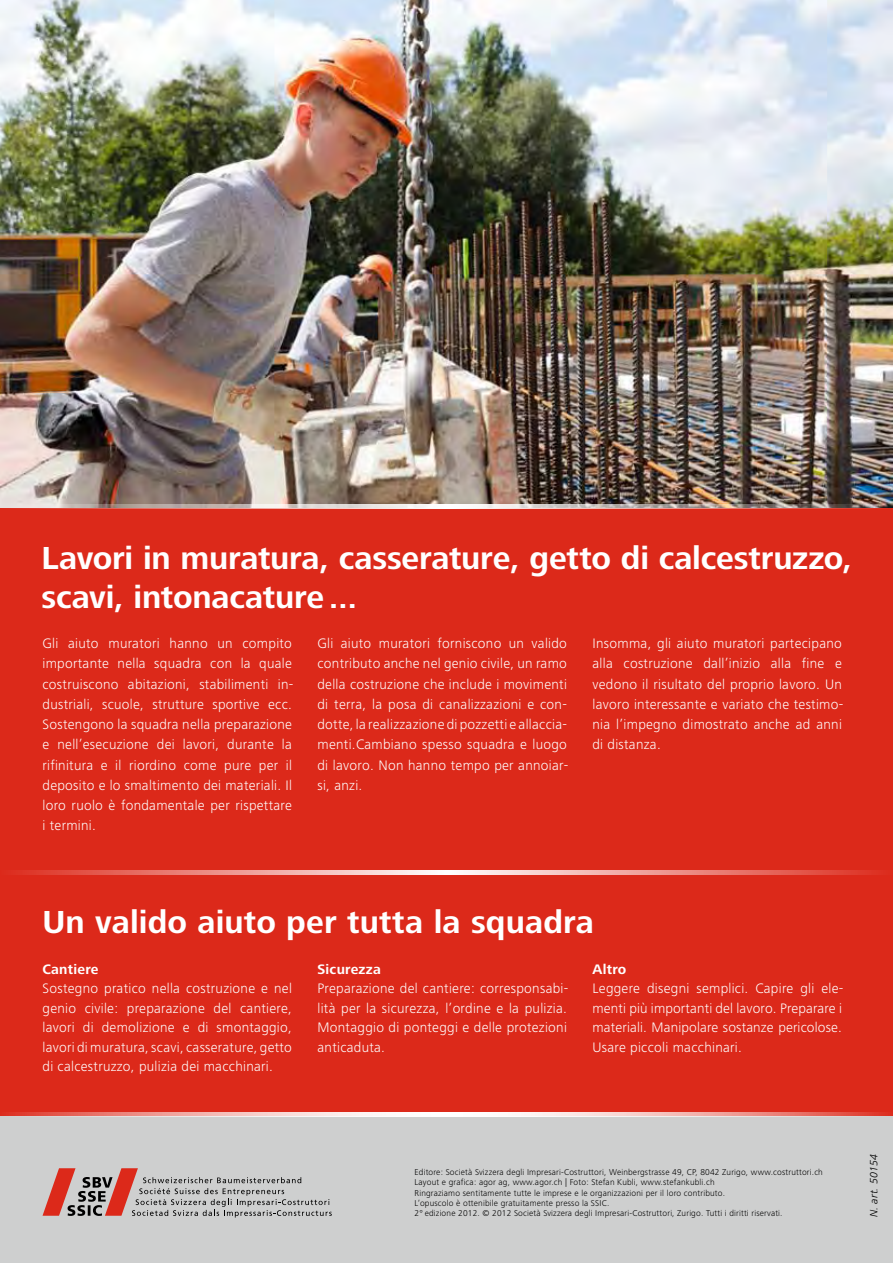
<style>
.page{position:relative;width:893px;height:1263px;background:#cecfcf}
.page>*{position:absolute;margin:0;border:0;box-sizing:border-box;transform-origin:0 0}
.t1{font:700 33px/39px "Frutiger Next LT";letter-spacing:-.005em;color:#fff}
.t2{font:300 14.25px/20.2px "Frutiger Next LT";letter-spacing:.02em;color:#fff;text-align:justify}
.t3{font:700 14.25px "Frutiger Next LT";letter-spacing:.02em;color:#fff}
.t4{font:italic 300 10.5px "Frutiger LT Std";letter-spacing:.025em;color:#000}
.t5{font:300 8.7px/10.4px "Frutiger Next LT";letter-spacing:.02em;color:#000}
</style>
<div class="page">
<img style="left:0;top:0;width:893px;height:504px">
<div style="left:0;top:508px;width:893px;height:607px;background:#dc291a"></div>
<svg style="left:43px;top:1168px;width:289px;height:49px"></svg>
<svg style="left:20px;top:871px;width:854px;height:4px"></svg>
<svg style="left:0;top:1112px;width:893px;height:4px"></svg>
<svg style="left:0;top:504px;width:893px;height:4px"></svg>
<h1 class="t1" style="left:41px;top:539px;width:812px">Lavori in muratura, casserature, getto di calcestruzzo, scavi, intonacature ...</h1>
<p class="t2" style="left:43px;top:633px;width:252px">Gli aiuto muratori hanno un compito importante nella squadra con la quale costruiscono abitazioni, stabilimenti in&shy;dustriali, scuole, strutture sportive ecc.<br>Sostengono la squadra nella preparazione e nell’esecuzione dei lavori, durante la rifinitura e il riordino come pure per il deposito e lo smaltimento dei materiali. Il loro ruolo è fondamentale per rispettare i termini.</p>
<p class="t2" style="left:317px;top:633px;width:252px">Gli aiuto muratori forniscono un valido contributo anche nel genio civile, un ramo della costruzione che include i movimenti di terra, la posa di canalizzazioni e con&shy;dotte, la realizzazione di pozzetti e allaccia&shy;menti.Cambiano spesso squadra e luogo di lavoro. Non hanno tempo per annoiar&shy;si, anzi.</p>
<p class="t2" style="left:592px;top:633px;width:252px">Insomma, gli aiuto muratori partecipano alla costruzione dall’inizio alla fine e vedono il risultato del proprio lavoro. Un lavoro interessante e variato che testimo&shy;nia l’impegno dimostrato anche ad anni di distanza.</p>
<h1 class="t1" style="left:43px;top:903px;width:553px">Un valido aiuto per tutta la squadra</h1>
<p class="t3" style="left:43px;top:961px;width:58px">Cantiere</p>
<p class="t2" style="left:43px;top:979px;width:251px;line-height:19.5px">Sostegno pratico nella costruzione e nel genio civile: preparazione del cantiere, lavori di demolizione e di smontaggio, lavori di muratura, scavi, casserature, getto di calcestruzzo, pulizia dei macchinari.</p>
<p class="t3" style="left:317px;top:961px;width:65px">Sicurezza</p>
<p class="t2" style="left:317px;top:979px;width:252px;line-height:19.5px">Preparazione del cantiere: corresponsabi&shy;lità per la sicurezza, l’ordine e la pulizia.<br>Montaggio di ponteggi e delle protezioni anticaduta.</p>
<p class="t3" style="left:592px;top:961px;width:35px">Altro</p>
<p class="t2" style="left:592px;top:979px;width:252px;line-height:19.5px">Leggere disegni semplici. Capire gli ele&shy;menti più importanti del lavoro. Preparare i materiali. Manipolare sostanze pericolose.<br>Usare piccoli macchinari.</p>
<p class="t5" style="left:415px;top:1167px;width:410px">Editore: Società Svizzera degli Impresari-Costruttori, Weinbergstrasse 49, CP, 8042 Zurigo, www.costruttori.ch Layout e grafica: agor ag, www.agor.ch | Foto: Stefan Kubli, www.stefankubli.ch<br>Ringraziamo sentitamente tutte le imprese e le organizzazioni per il loro contributo.<br>L‘opuscolo è ottenibile gratuitamente presso la SSIC.<br>2° edizione 2012. © 2012 Società Svizzera degli Impresari-Costruttori, Zurigo. Tutti i diritti riservati.</p>
<p class="t4" style="left:868px;top:1217px;width:65px;rotate:-90deg">N. art. 50154</p>
</div>
